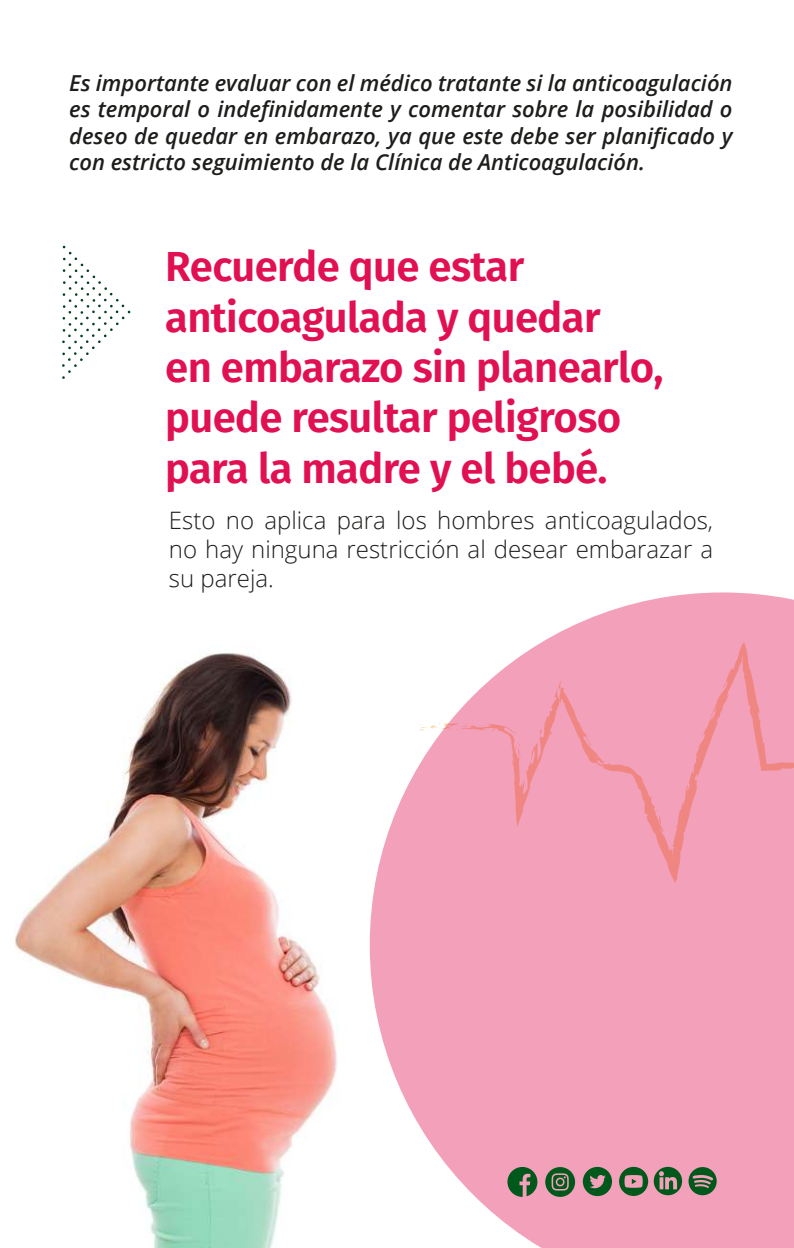
<style>
.page{position:relative;width:794px;height:1248px;background:#fff}
.page>*{position:absolute;margin:0;border:0;box-sizing:border-box;transform-origin:0 0}
.t1{font:600 42px/50.4px "Fira Sans";letter-spacing:-.015em;color:#e11052}
.t2{font:300 24px/28.8px "Open Sans";color:#1d1d1b;text-align:justify}
.t3{font:italic 600 22px/26.4px "Open Sans";color:#1d1d1b;text-align:justify}
</style>
<div class="page">
<svg style="left:62px;top:245px;width:68px;height:134px"></svg>
<img style="left:15px;top:653px;width:355px;height:594px">
<svg style="left:370px;top:592px;width:424px;height:655px;fill:#f3a0ba"></svg>
<svg style="left:688px;top:1166px;width:28px;height:29px"></svg>
<svg style="left:583px;top:1166px;width:29px;height:29px"></svg>
<svg style="left:507px;top:1166px;width:30px;height:30px"></svg>
<svg style="left:545px;top:1166px;width:30px;height:30px"></svg>
<svg style="left:619px;top:1166px;width:63px;height:29px;background:#797c69"></svg>
<p class="t3" style="left:69px;top:69px;width:665px">Es importante evaluar con el médico tratante si la anticoagulación es temporal o indefinidamente y comentar sobre la posibilidad o deseo de quedar en embarazo, ya que este debe ser planificado y con estricto seguimiento de la Clínica de Anticoagulación.</p>
<h1 class="t1" style="left:165px;top:239px;width:499px">Recuerde que estar anticoagulada y quedar<br>en embarazo sin planearlo, puede resultar peligroso para la madre y el bebé.</h1>
<p class="t2" style="left:169px;top:505px;width:545px">Esto no aplica para los hombres anticoagulados, no hay ninguna restricción al desear embarazar a su pareja.</p>
</div>
